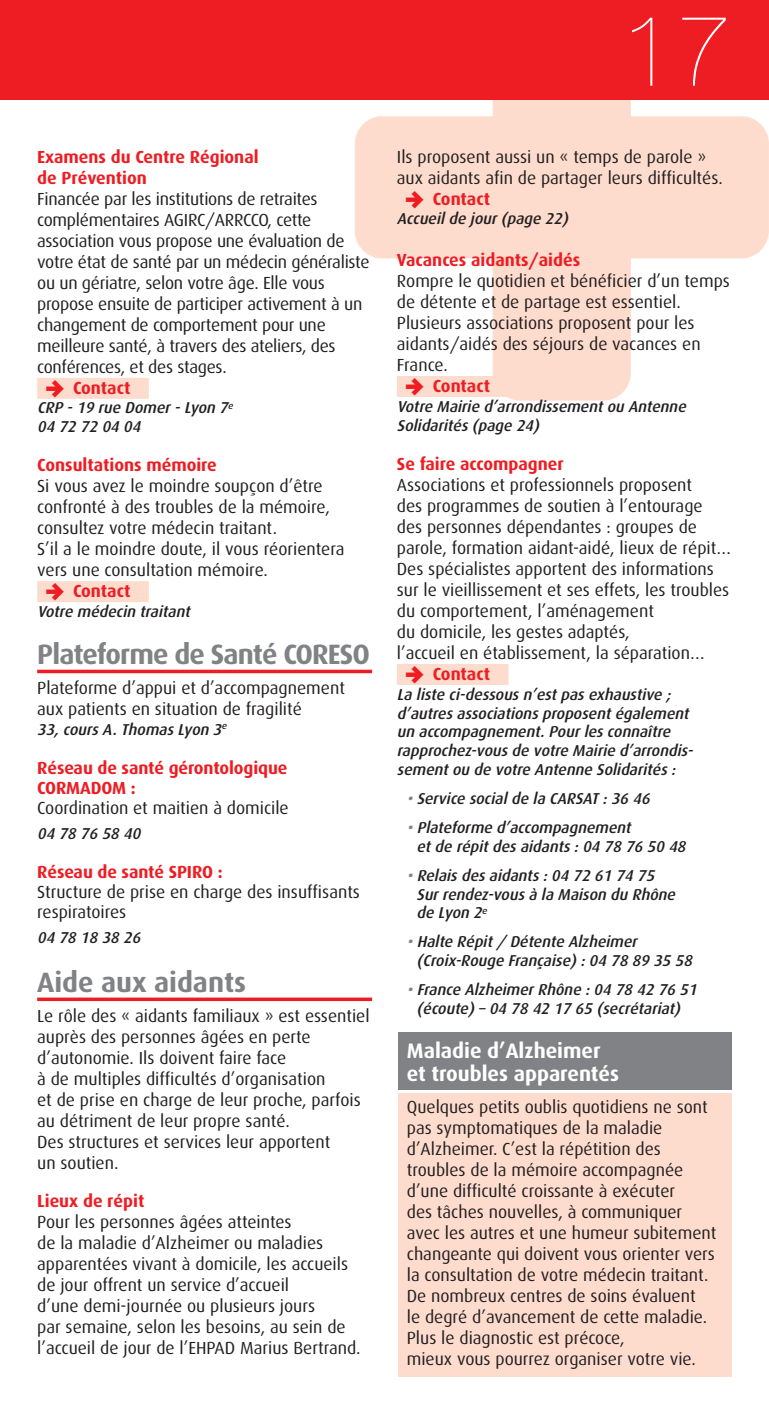
<style>
.page{position:relative;width:769px;height:1414px;background:#fff}
.page>*{position:absolute;margin:0;border:0;box-sizing:border-box;transform-origin:0 0}
.t1{font:200 100.1px "Helvetica Neue";color:#fff}
.t2{font:700 28px "Dax";letter-spacing:-.03em;color:#808285}
.t3{font:700 28px "Dax";color:#808285}
.t4{font:700 21px/22.8px "Dax";color:#fff}
.t5{font:17.5px/21px "Dax";color:#231f20}
.t6{font:700 17.5px/21px "Dax";color:#ee1d23}
.t7{font:italic 500 15.75px/18.9px "Dax";color:#231f20}
.s1{font-family:"Iconic Fill";font-weight:400}
.s2{color:#808285}
</style>
<div class="page">
<img style="left:340px;top:99px;width:429px;height:302px">
<div style="left:398px;top:1093px;width:334px;height:284px;background:#fddcce"></div>
<div style="left:398px;top:1031px;width:334px;height:58px;background:#808285"></div>
<div style="left:37px;top:378px;width:112px;height:21px;background:#fddcce"></div>
<div style="left:37px;top:581px;width:112px;height:21px;background:#fddcce"></div>
<hr style="left:37px;top:670px;width:335px;height:3px;background:#ee1d23">
<svg style="left:37px;top:997px;width:335px;height:4px"></svg>
<div style="left:397px;top:189px;width:111px;height:21px;background:#fddcce"></div>
<div style="left:397px;top:376px;width:111px;height:21px;background:#fddcce"></div>
<div style="left:397px;top:664px;width:111px;height:21px;background:#fddcce"></div>
<div style="left:0;top:0;width:769px;height:99px;background:#ee1d23"></div>
<p class="t6" style="left:37px;top:147px;width:223px">Examens du Centre Régional de Prévention</p>
<p class="t5" style="left:37px;top:189px;width:282px">Financée par les institutions de retraites</p>
<p class="t5" style="left:37px;top:210px;width:276px">complémentaires AGIRC/ARRCCO, cette</p>
<p class="t5" style="left:37px;top:231px;width:309px">association vous propose une évaluation de</p>
<p class="t5" style="left:37px;top:252px;width:334px">votre état de santé par un médecin généraliste</p>
<p class="t5" style="left:37px;top:273px;width:289px">ou un gériatre, selon votre âge. Elle vous</p>
<p class="t5" style="left:37px;top:294px;width:327px">propose ensuite de participer activement à un</p>
<p class="t5" style="left:37px;top:315px;width:290px">changement de comportement pour une</p>
<p class="t5" style="left:37px;top:336px;width:300px">meilleure santé, à travers des ateliers, des</p>
<p class="t5" style="left:37px;top:357px;width:191px">conférences, et des stages.</p>
<p class="t6" style="left:46px;top:378px;width:86px"><span class="s1">(</span> Contact</p>
<p class="t7" style="left:37px;top:399px;width:199px">CRP - 19 rue Domer - Lyon 7<sup>e<br></sup>04 72 72 04 04</p>
<p class="t6" style="left:37px;top:455px;width:181px">Consultations mémoire</p>
<p class="t5" style="left:37px;top:476px;width:287px">Si vous avez le moindre soupçon d’être</p>
<p class="t5" style="left:37px;top:497px;width:294px">confronté à des troubles de la mémoire,</p>
<p class="t5" style="left:37px;top:518px;width:241px">consultez votre médecin traitant.</p>
<p class="t5" style="left:37px;top:539px;width:309px">S’il a le moindre doute, il vous réorientera</p>
<p class="t5" style="left:37px;top:560px;width:232px">vers une consultation mémoire.</p>
<p class="t6" style="left:46px;top:582px;width:86px"><span class="s1">(</span> Contact</p>
<p class="t7" style="left:37px;top:603px;width:157px">Votre médecin traitant</p>
<h2 class="t2" style="left:37px;top:642px;width:334px">Plateforme de Santé CORESO</h2>
<p class="t5" style="left:37px;top:678px;width:309px">Plateforme d’appui et d’accompagnement aux patients en situation de fragilité</p>
<p class="t7" style="left:37px;top:721px;width:193px">33, cours A. Thomas Lyon 3<sup>e</sup></p>
<p class="t6" style="left:37px;top:759px;width:252px;line-height:20.1px">Réseau de santé gérontologique<br>CORMADOM :</p>
<p class="t5" style="left:37px;top:798px;width:253px">Coordination et maitien à domicile</p>
<p class="t7" style="left:37px;top:825px;width:108px">04 78 76 58 40</p>
<p class="t6" style="left:37px;top:862px;width:187px">Réseau de santé SPIRO :</p>
<p class="t5" style="left:37px;top:883px;width:324px;line-height:20.1px">Structure de prise en charge des insuffisants respiratoires</p>
<p class="t7" style="left:37px;top:929px;width:108px">04 78 18 38 26</p>
<h2 class="t3" style="left:37px;top:969px;width:210px">Aide aux aidants</h2>
<p class="t5" style="left:37px;top:1006px;width:334px">Le rôle des « aidants familiaux » est essentiel auprès des personnes âgées en perte d’autonomie. Ils doivent faire face<br>à de multiples difficultés d’organisation<br>et de prise en charge de leur proche, parfois au détriment de leur propre santé.<br>Des structures et services leur apportent<br>un soutien.</p>
<p class="t6" style="left:37px;top:1192px;width:109px">Lieux de répit</p>
<p class="t5" style="left:37px;top:1213px;width:325px">Pour les personnes âgées atteintes<br>de la maladie d’Alzheimer ou maladies apparentées vivant à domicile, les accueils de jour offrent un service d’accueil<br>d’une demi-journée ou plusieurs jours<br>par semaine, selon les besoins, au sein de l’accueil de jour de l’EHPAD Marius Bertrand.</p>
<h1 class="t1" style="left:620px;top:-7px;width:113px">17</h1>
<p class="t5" style="left:397px;top:147px;width:311px">Ils proposent aussi un « temps de parole »</p>
<p class="t5" style="left:397px;top:168px;width:327px">aux aidants afin de partager leurs difficultés.</p>
<p class="t6" style="left:406px;top:189px;width:86px"><span class="s1">(</span> Contact</p>
<p class="t7" style="left:397px;top:210px;width:176px">Accueil de jour (page 22)</p>
<p class="t6" style="left:397px;top:250px;width:185px">Vacances aidants/aidés</p>
<p class="t5" style="left:397px;top:271px;width:335px">Rompre le quotidien et bénéficier d’un temps</p>
<p class="t5" style="left:397px;top:292px;width:285px">de détente et de partage est essentiel.</p>
<p class="t5" style="left:397px;top:313px;width:299px">Plusieurs associations proposent pour les</p>
<p class="t5" style="left:397px;top:334px;width:305px">aidants/aidés des séjours de vacances en</p>
<p class="t5" style="left:397px;top:355px;width:52px">France.</p>
<p class="t6" style="left:406px;top:376px;width:86px"><span class="s1">(</span> Contact</p>
<p class="t7" style="left:397px;top:398px;width:294px">Votre Mairie d’arrondissement ou Antenne<br>Solidarités (page 24)</p>
<p class="t6" style="left:397px;top:454px;width:168px">Se faire accompagner</p>
<p class="t5" style="left:397px;top:475px;width:297px">Associations et professionnels proposent</p>
<p class="t5" style="left:397px;top:496px;width:307px">des programmes de soutien à l’entourage</p>
<p class="t5" style="left:397px;top:517px;width:302px">des personnes dépendantes : groupes de</p>
<p class="t5" style="left:397px;top:538px;width:336px">parole, formation aidant-aidé, lieux de répit…</p>
<p class="t5" style="left:397px;top:559px;width:318px">Des spécialistes apportent des informations</p>
<p class="t5" style="left:397px;top:580px;width:334px">sur le vieillissement et ses effets, les troubles</p>
<p class="t5" style="left:397px;top:601px;width:259px">du comportement, l’aménagement</p>
<p class="t5" style="left:397px;top:622px;width:234px">du domicile, les gestes adaptés,</p>
<p class="t5" style="left:397px;top:643px;width:309px">l’accueil en établissement, la séparation…</p>
<p class="t6" style="left:406px;top:664px;width:86px"><span class="s1">(</span> Contact</p>
<p class="t7" style="left:397px;top:686px;width:301px">La liste ci-dessous n’est pas exhaustive ; d’autres associations proposent également un accompagnement. Pour les connaître rapprochez-vous de votre Mairie d’arrondis&shy;sement ou de votre Antenne Solidarités :</p>
<p class="t7" style="left:407px;top:790px;width:248px"><span class="s2">•</span> Service social de la CARSAT : 36 46</p>
<p class="t7" style="left:417px;top:819px;width:274px;text-indent:-10px"><span class="s2">•</span> Plateforme d’accompagnement<br>et de répit des aidants : 04 78 76 50 48</p>
<p class="t7" style="left:417px;top:867px;width:263px;text-indent:-10px"><span class="s2">•</span> Relais des aidants : 04 72 61 74 75<br>Sur rendez-vous à la Maison du Rhône de Lyon 2<sup>e</sup></p>
<p class="t7" style="left:417px;top:933px;width:280px;text-indent:-10px"><span class="s2">•</span> Halte Répit / Détente Alzheimer (Croix-Rouge Française) : 04 78 89 35 58</p>
<p class="t7" style="left:407px;top:981px;width:295px;text-align:center"><span class="s2">•</span> France Alzheimer Rhône : 04 78 42 76 51 (écoute) – 04 78 42 17 65 (secrétariat)</p>
<p class="t4" style="left:407px;top:1041px;width:214px">Maladie d’Alzheimer et troubles apparentés</p>
<p class="t5" style="left:407px;top:1098px;width:311px">Quelques petits oublis quotidiens ne sont pas symptomatiques de la maladie d’Alzheimer. C’est la répétition des troubles de la mémoire accompagnée d’une difficulté croissante à exécuter<br>des tâches nouvelles, à communiquer avec les autres et une humeur subitement changeante qui doivent vous orienter vers la consultation de votre médecin traitant.<br>De nombreux centres de soins évaluent<br>le degré d’avancement de cette maladie.<br>Plus le diagnostic est précoce,<br>mieux vous pourrez organiser votre vie.</p>
</div>
